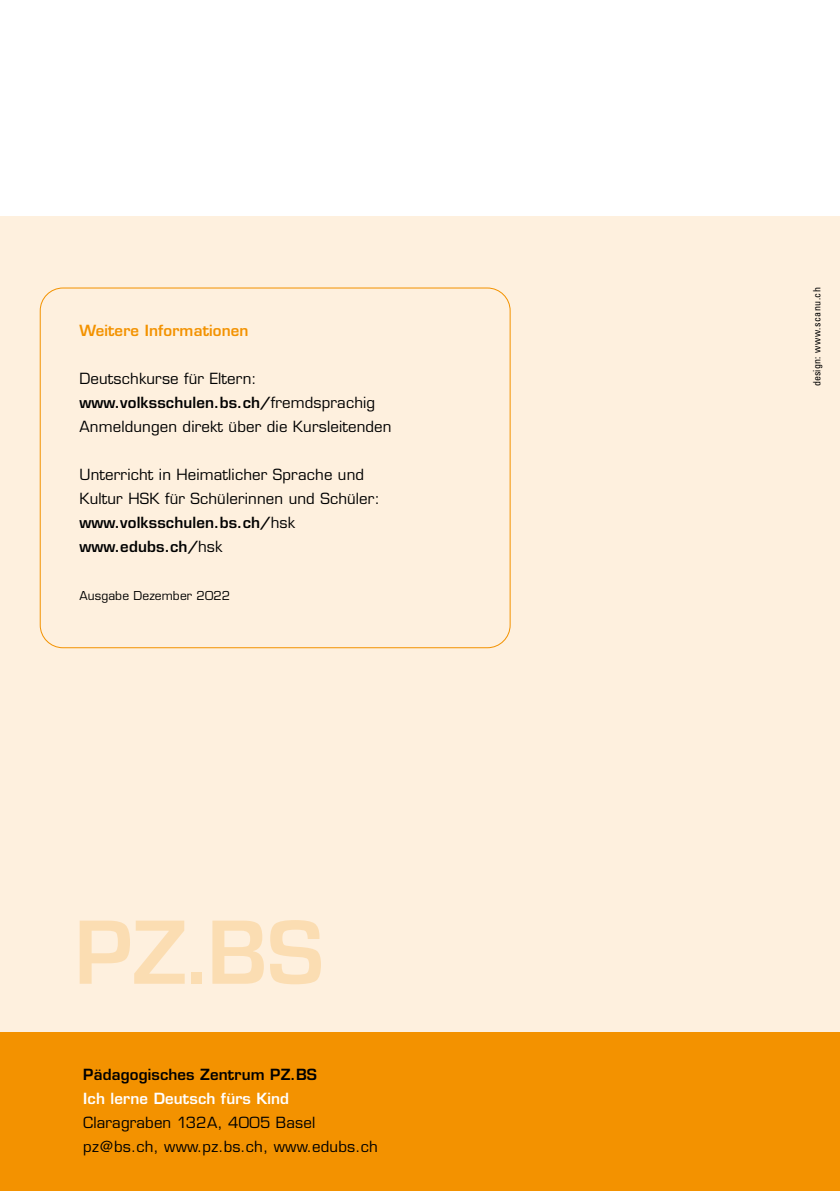
<style>
.page{position:relative;width:840px;height:1191px;background:#fff}
.page>*{position:absolute;margin:0;border:0;box-sizing:border-box;transform-origin:0 0}
.Lauftext_PZ_BS_Liter{font:15px "Eurostile LT";letter-spacing:.01em;color:#000}
.Lauftext_PZ_BS_Liter-2{font:600 15px "Eurostile LT";letter-spacing:.01em;color:#000}
.Lauftext_PZ_BS_Liter-3{font:600 15px "Eurostile LT";letter-spacing:.01em;color:#fff}
.Lauftext_PZ_BS_Liter-4{font:600 15px "Eurostile LT";letter-spacing:.01em;color:#f39200}
.Lauftext_PZ_BS_Liter-5{font:12px "Eurostile LT";letter-spacing:.01em;color:#000}
.t1{font:condensed 10px "Univers";letter-spacing:.045em;color:#000}
.s1{font-weight:400}
</style>
<div class="page">
<div style="left:0;top:216px;width:839px;height:823px;background:#fef0de"></div>
<div style="left:0;top:1032px;width:839px;height:159px;background:#f39200"></div>
<svg style="left:80px;top:920px;width:104px;height:63px"></svg>
<div style="left:191px;top:972px;width:11px;height:11px;background:#fbddb2"></div>
<svg style="left:212px;top:920px;width:52px;height:63px"></svg>
<svg style="left:270px;top:920px;width:51px;height:64px"></svg>
<p class="Lauftext_PZ_BS_Liter-4" style="left:79px;top:321px;width:170px">Weitere Informationen</p>
<p class="Lauftext_PZ_BS_Liter" style="left:79px;top:369px;width:179px">Deutschkurse für Eltern:</p>
<p class="Lauftext_PZ_BS_Liter-2" style="left:79px;top:393px;width:297px">www.volksschulen.bs.ch/<span class="s1">fremdsprachig</span></p>
<p class="Lauftext_PZ_BS_Liter" style="left:79px;top:417px;width:313px">Anmeldungen direkt über die Kursleitenden</p>
<p class="Lauftext_PZ_BS_Liter" style="left:79px;top:465px;width:286px">Unterricht in Heimatlicher Sprache und</p>
<p class="Lauftext_PZ_BS_Liter" style="left:79px;top:489px;width:302px">Kultur HSK für Schülerinnen und Schüler:</p>
<p class="Lauftext_PZ_BS_Liter-2" style="left:79px;top:513px;width:217px">www.volksschulen.bs.ch/<span class="s1">hsk</span></p>
<p class="Lauftext_PZ_BS_Liter-2" style="left:79px;top:537px;width:144px">www.edubs.ch/<span class="s1">hsk</span></p>
<p class="Lauftext_PZ_BS_Liter-5" style="left:79px;top:588px;width:152px">Ausgabe Dezember 2022</p>
<p class="Lauftext_PZ_BS_Liter-2" style="left:83px;top:1065px;width:235px">Pädagogisches Zentrum PZ.BS</p>
<p class="Lauftext_PZ_BS_Liter-3" style="left:83px;top:1089px;width:207px">Ich lerne Deutsch fürs Kind</p>
<p class="Lauftext_PZ_BS_Liter" style="left:83px;top:1113px;width:233px">Claragraben 132A, 4005 Basel</p>
<p class="Lauftext_PZ_BS_Liter" style="left:83px;top:1137px;width:296px">pz@bs.ch, www.pz.bs.ch, www.edubs.ch</p>
<p class="t1" style="left:810px;top:386px;width:101px;rotate:-90deg">design: www.scanu.ch</p>
</div>
